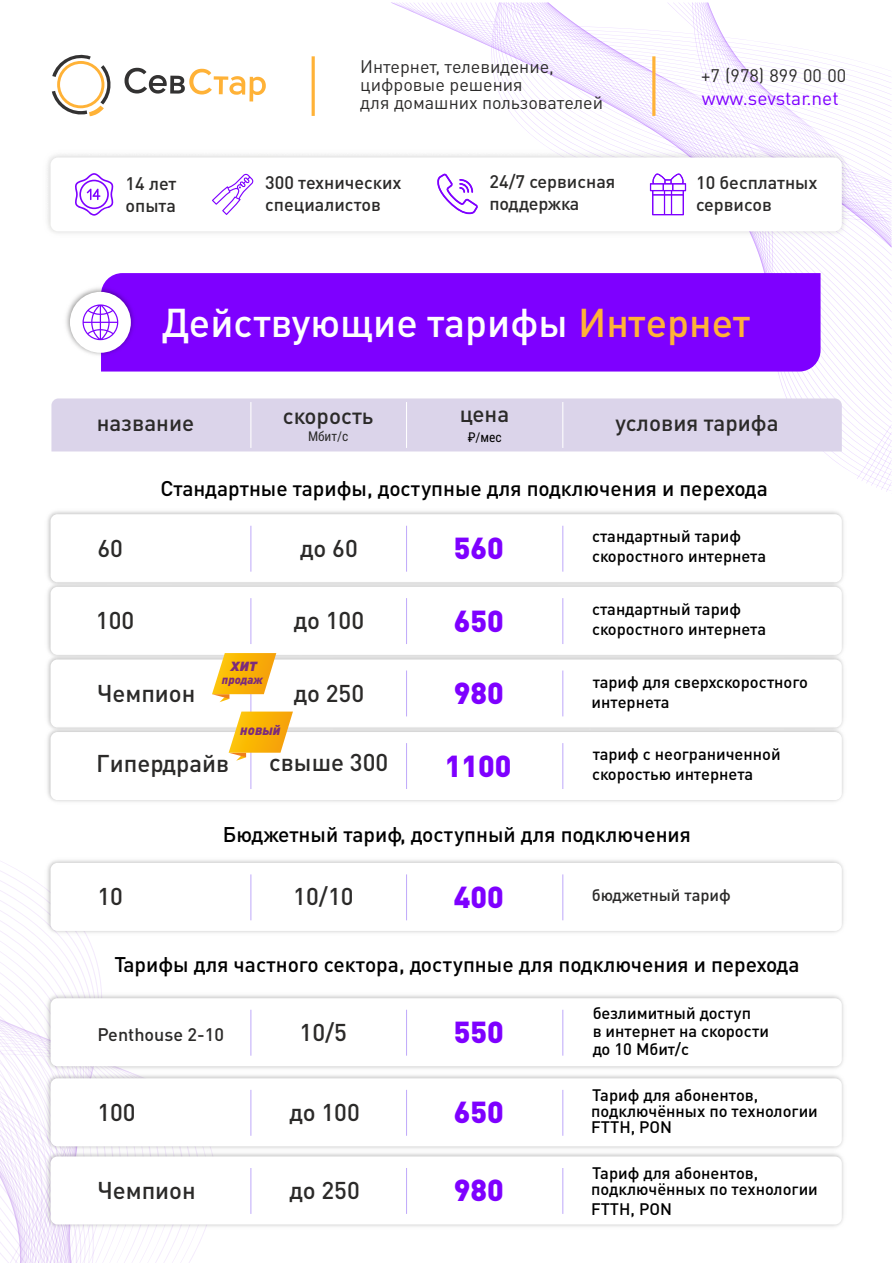
<style>
.page{position:relative;width:893px;height:1263px;background:#fff}
.page>*{position:absolute;margin:0;border:0;box-sizing:border-box;transform-origin:0 0}
.t1{font:500 39.75px "DIN Pro";color:#fefefe}
.t2{font:900 30px "DIN Pro";color:#7e00ff}
.t3{font:500 24px "DIN Pro";color:#2b2a29}
.t4{font:500 22.5px "DIN Pro";color:#2b2a29}
.t5{font:500 21px "DIN Pro";color:#000}
.t6{font:19.2px "DIN Pro";color:#7e00ff}
.t7{font:500 18px/21.8px "DIN Pro";color:#2b2a29}
.t8{font:18px/18px "DIN Pro";color:#2b2a29}
.t9{font:italic 900 17.25px "DIN Pro";color:#7c2b7b}
.t10{font:500 16.5px/20px "DIN Pro";color:#000}
.t11{font:500 16.5px "DIN Pro";color:#2b2a29}
.t12{font:italic 900 13.8px "DIN Pro";color:#7c2b7b}
.t13{font:13.5px "Roboto Condensed";color:#2b2a29}
.t14{font:13.5px "Roboto Condensed";color:#000}
.t15{font:italic 900 11.7px "DIN Pro";color:#7c2b7b}
.s1{color:#ffb237}
</style>
<div class="page">
<svg style="left:0;top:861px;width:141px;height:402px"></svg>
<svg style="left:391px;top:3px;width:500px;height:476px"></svg>
<svg style="left:52px;top:54px;width:59px;height:63px"></svg>
<svg style="left:125px;top:68px;width:141px;height:33px"></svg>
<hr style="left:312px;top:56px;width:3px;height:60px;background:#ffb237">
<hr style="left:652px;top:56px;width:3px;height:60px;background:#ffb237">
<img style="left:47px;top:146px;width:806px;height:96px">
<div style="left:51px;top:157px;width:791px;height:74px;background:#fff;border-radius:8px"></div>
<svg style="left:75px;top:173px;width:39px;height:43px"></svg>
<svg style="left:650px;top:173px;width:36px;height:42px"></svg>
<svg style="left:212px;top:173px;width:42px;height:42px"></svg>
<svg style="left:437px;top:174px;width:41px;height:40px"></svg>
<div style="left:101px;top:273px;width:719px;height:98px;background:#7e00ff"></div>
<img style="left:66px;top:283px;width:74px;height:79px">
<div style="left:70px;top:292px;width:61px;height:61px;background:#fff;border-radius:50%"></div>
<svg style="left:83px;top:304px;width:35px;height:36px"></svg>
<div style="left:51px;top:398px;width:791px;height:53px;background:#dbd4ea"></div>
<hr style="left:406px;top:670px;width:1px;height:46px;background:#c2adfa">
<img style="left:47px;top:511px;width:797px;height:69px">
<div style="left:51px;top:514px;width:791px;height:68px;background:#fff;border-radius:7px"></div>
<hr style="left:406px;top:526px;width:1px;height:46px;background:#c2adfa">
<img style="left:47px;top:580px;width:797px;height:82px">
<div style="left:51px;top:587px;width:791px;height:68px;background:#fff;border-radius:7px"></div>
<hr style="left:406px;top:598px;width:1px;height:46px;background:#c2adfa">
<img style="left:47px;top:725px;width:797px;height:77px">
<div style="left:51px;top:732px;width:791px;height:68px;background:#fff;border-radius:7px"></div>
<hr style="left:250px;top:670px;width:1px;height:46px;background:#c2adfa">
<hr style="left:250px;top:526px;width:1px;height:46px;background:#c2adfa">
<hr style="left:250px;top:598px;width:1px;height:46px;background:#c2adfa">
<hr style="left:250px;top:743px;width:1px;height:46px;background:#c2adfa">
<hr style="left:250px;top:402px;width:1px;height:46px;background:#fff">
<hr style="left:406px;top:402px;width:1px;height:46px;background:#fff">
<hr style="left:562px;top:402px;width:1px;height:46px;background:#fff">
<hr style="left:406px;top:743px;width:1px;height:46px;background:#c2adfa">
<hr style="left:562px;top:670px;width:1px;height:46px;background:#c2adfa">
<hr style="left:562px;top:526px;width:1px;height:46px;background:#c2adfa">
<hr style="left:562px;top:598px;width:1px;height:46px;background:#c2adfa">
<hr style="left:562px;top:743px;width:1px;height:46px;background:#c2adfa">
<svg style="left:212px;top:653px;width:64px;height:49px"></svg>
<svg style="left:229px;top:711px;width:64px;height:50px"></svg>
<img style="left:44px;top:860px;width:800px;height:78px">
<div style="left:51px;top:863px;width:791px;height:68px;background:#fff;border-radius:7px"></div>
<hr style="left:406px;top:874px;width:1px;height:46px;background:#c2adfa">
<hr style="left:250px;top:874px;width:1px;height:46px;background:#c2adfa">
<hr style="left:562px;top:874px;width:1px;height:46px;background:#c2adfa">
<img style="left:44px;top:991px;width:800px;height:80px">
<div style="left:51px;top:998px;width:791px;height:68px;background:#fff;border-radius:7px"></div>
<hr style="left:406px;top:1010px;width:1px;height:46px;background:#c2adfa">
<hr style="left:250px;top:1010px;width:1px;height:46px;background:#c2adfa">
<hr style="left:562px;top:1010px;width:1px;height:46px;background:#c2adfa">
<img style="left:44px;top:1071px;width:800px;height:79px">
<div style="left:51px;top:1078px;width:791px;height:68px;background:#fff;border-radius:7px"></div>
<hr style="left:406px;top:1090px;width:1px;height:46px;background:#c2adfa">
<hr style="left:250px;top:1090px;width:1px;height:46px;background:#c2adfa">
<hr style="left:562px;top:1090px;width:1px;height:46px;background:#c2adfa">
<img style="left:44px;top:1150px;width:800px;height:81px">
<div style="left:51px;top:1156px;width:791px;height:68px;background:#fff;border-radius:7px"></div>
<hr style="left:406px;top:1168px;width:1px;height:46px;background:#c2adfa">
<hr style="left:250px;top:1168px;width:1px;height:46px;background:#c2adfa">
<hr style="left:562px;top:1168px;width:1px;height:46px;background:#c2adfa">
<p class="t8" style="left:360px;top:60px;width:244px">Интернет, телевидение, цифровые решения<br>для домашних пользователей</p>
<p class="t8" style="left:701px;top:68px;width:147px">+7 (978) 899 00 00</p>
<p class="t6" style="left:702px;top:91px;width:138px">www.sevstar.net</p>
<p class="t7" style="left:265px;top:173px;width:138px">300 технических специалистов</p>
<p class="t7" style="left:489px;top:173px;width:128px">24/7 сервисная поддержка</p>
<p class="t7" style="left:126px;top:174px;width:52px">14 лет опыта</p>
<p class="t7" style="left:696px;top:174px;width:123px">10 бесплатных сервисов</p>
<h1 class="t1" style="left:162px;top:308px;width:590px">Действующие тарифы <span class="s1">Интернет</span></h1>
<h3 class="t4" style="left:283px;top:408px;width:92px">скорость</h3>
<h3 class="t4" style="left:460px;top:406px;width:51px">цена</h3>
<p class="t13" style="left:308px;top:431px;width:42px">Мбит/с</p>
<p class="t14" style="left:468px;top:432px;width:36px">₽/мес</p>
<h3 class="t4" style="left:97px;top:415px;width:99px">название</h3>
<h3 class="t4" style="left:616px;top:415px;width:164px">условия тарифа</h3>
<p class="t5" style="left:160px;top:481px;width:609px">Стандартные тарифы, доступные для подключения и перехода</p>
<h3 class="t3" style="left:97px;top:540px;width:27px">60</h3>
<h3 class="t3" style="left:300px;top:540px;width:59px">до 60</h3>
<h2 class="t2" style="left:454px;top:537px;width:52px">560</h2>
<h3 class="t3" style="left:96px;top:612px;width:40px">100</h3>
<h3 class="t3" style="left:294px;top:612px;width:72px">до 100</h3>
<h2 class="t2" style="left:454px;top:610px;width:52px">650</h2>
<p class="t9" style="left:231px;top:659px;width:28px">хит</p>
<h3 class="t3" style="left:97px;top:685px;width:100px">Чемпион</h3>
<p class="t15" style="left:222px;top:675px;width:43px">продаж</p>
<h3 class="t3" style="left:294px;top:685px;width:72px">до 250</h3>
<h2 class="t2" style="left:454px;top:683px;width:52px">980</h2>
<p class="t12" style="left:240px;top:725px;width:42px">новый</p>
<h3 class="t3" style="left:96px;top:758px;width:135px">Гипердрайв</h3>
<h3 class="t3" style="left:269px;top:754px;width:121px">свыше 300</h3>
<h2 class="t2" style="left:445px;top:755px;width:68px">1100</h2>
<p class="t10" style="left:592px;top:528px;width:176px">стандартный тариф скоростного интернета</p>
<p class="t10" style="left:592px;top:601px;width:176px">стандартный тариф скоростного интернета</p>
<p class="t10" style="left:592px;top:673px;width:218px">тариф для сверхскоростного интернета</p>
<p class="t10" style="left:592px;top:746px;width:190px">тариф с неограниченной скоростью интернета</p>
<p class="t5" style="left:223px;top:827px;width:470px">Бюджетный тариф, доступный для подключения</p>
<h3 class="t3" style="left:97px;top:888px;width:27px">10</h3>
<h3 class="t3" style="left:293px;top:888px;width:62px">10/10</h3>
<h2 class="t2" style="left:454px;top:886px;width:52px">400</h2>
<p class="t11" style="left:592px;top:889px;width:141px">бюджетный тариф</p>
<p class="t5" style="left:114px;top:957px;width:686px">Тарифы для частного сектора, доступные для подключения и перехода</p>
<p class="t7" style="left:97px;top:1025px;width:128px">Penthouse 2-10</p>
<h3 class="t3" style="left:300px;top:1024px;width:49px">10/5</h3>
<h2 class="t2" style="left:454px;top:1021px;width:52px">550</h2>
<h3 class="t3" style="left:97px;top:1104px;width:40px">100</h3>
<h2 class="t2" style="left:454px;top:1102px;width:52px">650</h2>
<h3 class="t3" style="left:289px;top:1104px;width:72px">до 100</h3>
<h3 class="t3" style="left:97px;top:1182px;width:100px">Чемпион</h3>
<h2 class="t2" style="left:454px;top:1180px;width:52px">980</h2>
<h3 class="t3" style="left:289px;top:1182px;width:72px">до 250</h3>
<p class="t10" style="left:593px;top:1006px;width:178px;line-height:18px">безлимитный доступ<br>в интернет на скорости до 10 Мбит/с</p>
<p class="t10" style="left:591px;top:1088px;width:228px;line-height:16px">Тариф для абонентов, подключённых по технологии<br>FTTH, PON</p>
<p class="t10" style="left:591px;top:1166px;width:228px;line-height:16px">Тариф для абонентов, подключённых по технологии</p>
<p class="t10" style="left:591px;top:1201px;width:82px">FTTH, PON</p>
</div>
